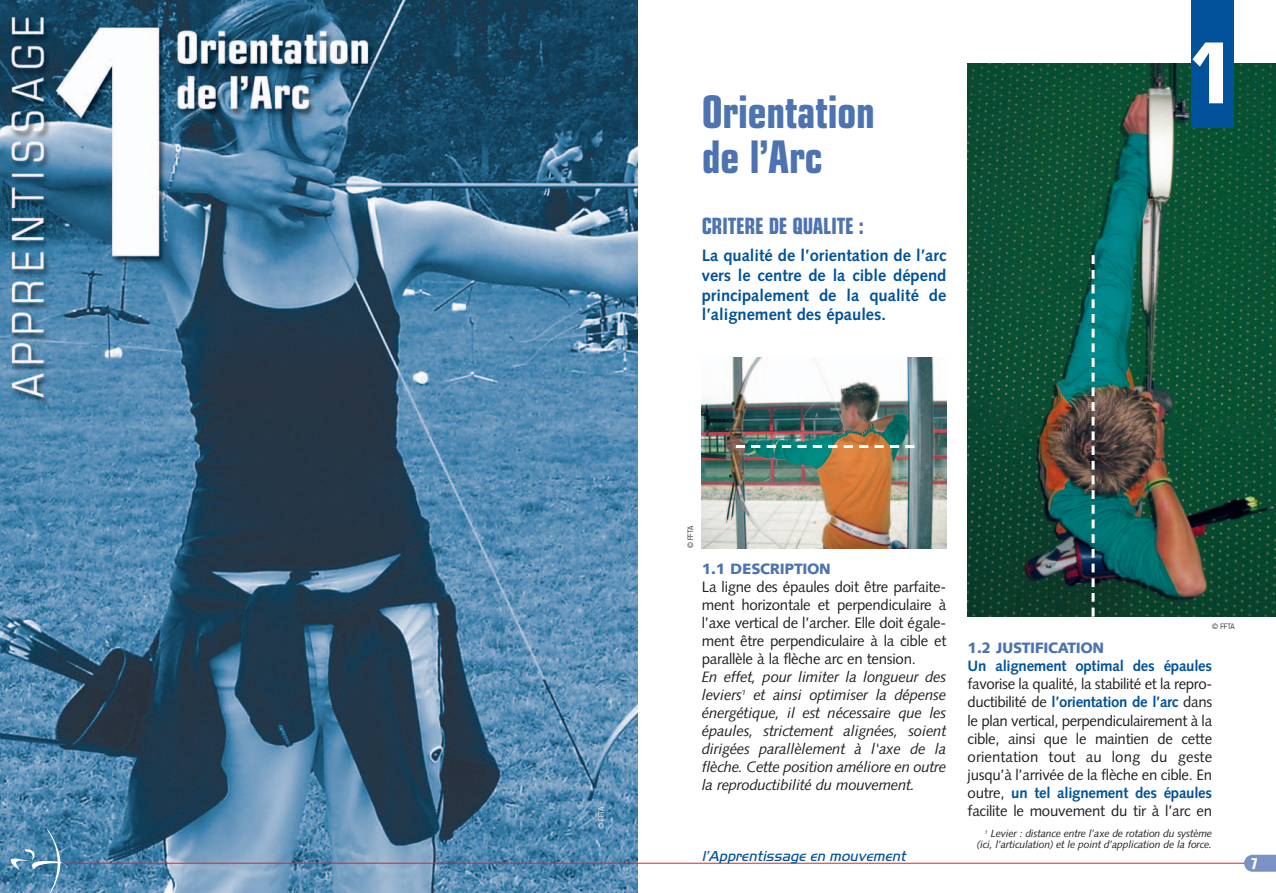
<style>
.page{position:relative;width:1276px;height:893px;background:#fff}
.page>*{position:absolute;margin:0;border:0;box-sizing:border-box;transform-origin:0 0}
.t1{font:700 condensed 84px "Eurostile";color:#fff}
.t2{font:700 condensed 45px/45px "Eurostile";letter-spacing:-.005em;color:#4d73b1;scale:.9 1}
.t3{font:700 condensed 22.5px "Eurostile";letter-spacing:-.015em;color:#4d73b1;scale:.9 1}
.t4{font:700 16.5px/19.8px "Syntax";color:#01529a;text-align:justify}
.t5{font:15px/18px "Syntax";letter-spacing:-.015em;color:#231f20;text-align:justify}
.t6{font:italic 15px/18px "Syntax";letter-spacing:-.02em;color:#231f20;text-align:justify}
.t7{font:900 15px "Syntax";letter-spacing:-.02em;color:#4d73b1}
.t8{font:700 15px "Syntax";letter-spacing:-.015em;color:#01529a}
.t9{font:italic 300 15px "Handel Gothic EF";color:#01529a}
.t10{font:700 condensed 15px "Eurostile";color:#fff}
.t11{font:italic 10.5px/10.5px "Syntax";letter-spacing:-.02em;color:#231f20;text-align:right}
.t12{font:condensed 7.5px "Eurostile";color:#231f20}
.t13{font:condensed 7.5px "Eurostile";color:#fff}
.s1{font-weight:700;color:#01529a}
</style>
<div class="page">
<img style="left:0;top:0;width:638px;height:893px">
<hr style="left:64px;top:863px;width:574px;height:1px;background:#ee1e24">
<svg style="left:11px;top:829px;width:51px;height:64px;background:#568db2"></svg>
<hr style="left:638px;top:863px;width:638px;height:1px;background:#ee1e24">
<svg style="left:1244px;top:855px;width:32px;height:17px"></svg>
<img style="left:702px;top:357px;width:244px;height:192px">
<img style="left:967px;top:64px;width:309px;height:553px">
<div style="left:1191px;top:0;width:42px;height:128px;background:#01529a"></div>
<svg style="left:736px;top:445px;width:178px;height:3px"></svg>
<svg style="left:1091px;top:255px;width:3px;height:362px"></svg>
<p class="t13" style="left:598px;top:829px;width:24px;rotate:-90deg">© FFTA</p>
<h2 class="t2" style="left:702px;top:94px;width:194px">Orientation de l’Arc</h2>
<h3 class="t3" style="left:702px;top:218px;width:181px">CRITERE DE QUALITE :</h3>
<p class="t4" style="left:702px;top:247px;width:246px">La qualité de l’orientation de l’arc vers le centre de la cible dépend principalement de la qualité de l’alignement des épaules.</p>
<h1 class="t1" style="left:1191px;top:43px;width:43px">1</h1>
<p class="t12" style="left:688px;top:548px;width:24px;rotate:-90deg">© FFTA</p>
<p class="t7" style="left:702px;top:562px;width:131px">1.1 DESCRIPTION</p>
<p class="t5" style="left:702px;top:579px;width:246px">La ligne des épaules doit être parfaite&shy;ment horizontale et perpendiculaire à l’axe vertical de l’archer. Elle doit égale&shy;ment être perpendiculaire à la cible et parallèle à la flèche arc en tension.</p>
<p class="t6" style="left:702px;top:669px;width:246px">En effet, pour limiter la longueur des leviers<sup>1</sup> et ainsi optimiser la dépense énergétique, il est nécessaire que les épaules, strictement alignées, soient dirigées parallèlement à l'axe de la flèche. Cette position améliore en outre la reproductibilité du mouvement.</p>
<p class="t12" style="left:1212px;top:624px;width:24px">© FFTA</p>
<p class="t7" style="left:967px;top:642px;width:138px">1.2 JUSTIFICATION</p>
<p class="t8" style="left:967px;top:660px;width:246px">Un alignement optimal des épaules</p>
<p class="t5" style="left:967px;top:677px;width:246px">favorise la qualité, la stabilité et la repro&shy;ductibilité de <span class="s1">l’orientation de l’arc</span> dans le plan vertical, perpendiculairement à la cible, ainsi que le maintien de cette orientation tout au long du geste jusqu’à l’arrivée de la flèche en cible. En outre, <span class="s1">un tel alignement des épaules </span>facilite le mouvement du tir à l’arc en</p>
<p class="t11" style="left:977px;top:829px;width:237px"><sup>1</sup> Levier : distance entre l’axe de rotation du système (ici, l’articulation) et le point d’application de la force.</p>
<p class="t9" style="left:702px;top:851px;width:208px">l’Apprentissage en mouvement</p>
<p class="t10" style="left:1251px;top:858px;width:9px">7</p>
</div>
